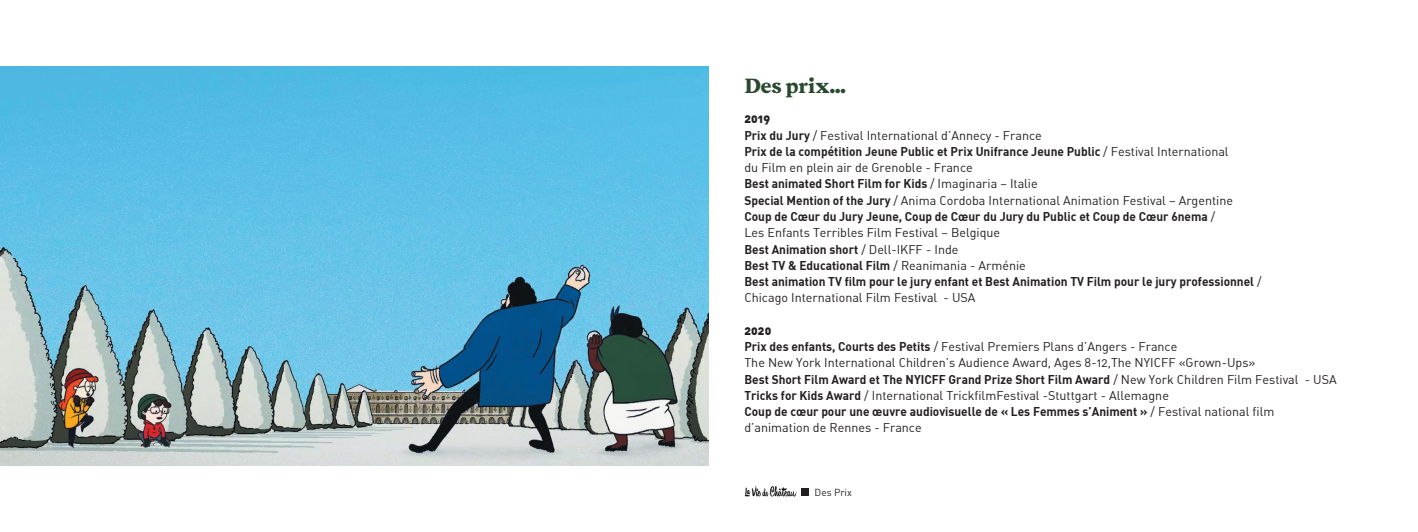
<style>
.page{position:relative;width:1418px;height:532px;background:#fff}
.page>*{position:absolute;margin:0;border:0;box-sizing:border-box;transform-origin:0 0}
.t1{font:21.25px "Beirut Poster";color:#294931}
.t2{font:12.5px/16.2px "DIN Bold";color:#231f20;scale:.95 1}
.t3{font:12.5px/16.2px "DIN Alternate";color:#231f20}
.t4{font:12.5px "DIN Black Alternate";color:#231f20;scale:.95 1}
.t5{font:10px "DIN Alternate";color:#231f20}
.s1{font-family:"DIN Bold"}
.s2{font-family:"DIN Alternate"}
</style>
<div class="page">
<img style="left:0;top:66px;width:709px;height:399px">
<img style="left:744px;top:486px;width:52px;height:10px">
<div style="left:801px;top:488px;width:8px;height:8px;background:#231f20"></div>
<h1 class="t1" style="left:744px;top:72px;width:103px">Des prix...</h1>
<p class="t4" style="left:744px;top:110px;width:29px">2019</p>
<p class="t3" style="left:744px;top:127px;width:299px"><span class="s1">Prix du Jury</span> / Festival International d’Annecy - France</p>
<p class="t2" style="left:744px;top:143px;width:511px">Prix de la compétition Jeune Public et Prix Unifrance Jeune Public <span class="s2">/ Festival International</span></p>
<p class="t3" style="left:744px;top:159px;width:230px">du Film en plein air de Grenoble - France</p>
<p class="t2" style="left:744px;top:175px;width:310px">Best animated Short Film for Kids <span class="s2">/ Imaginaria – Italie</span></p>
<p class="t3" style="left:744px;top:192px;width:490px"><span class="s1">Special Mention of the Jury</span> / Anima Cordoba International Animation Festival – Argentine</p>
<p class="t2" style="left:744px;top:208px;width:497px">Coup de Cœur du Jury Jeune, Coup de Cœur du Jury du Public et Coup de Cœur 6nema <span class="s2">/</span></p>
<p class="t3" style="left:744px;top:224px;width:257px">Les Enfants Terribles Film Festival – Belgique</p>
<p class="t2" style="left:744px;top:240px;width:546px">Best Animation short <span class="s2">/ Dell-IKFF - Inde<br></span>Best TV &amp; Educational Film <span class="s2">/ Reanimania - Arménie<br></span>Best animation TV film pour le jury enfant et Best Animation TV Film pour le jury professionnel <span class="s2">/</span></p>
<p class="t3" style="left:744px;top:289px;width:232px">Chicago International Film Festival - USA</p>
<p class="t4" style="left:744px;top:322px;width:30px">2020</p>
<p class="t3" style="left:744px;top:338px;width:512px"><span class="s1">Prix des enfants, Courts des Petits</span> / Festival Premiers Plans d’Angers - France<br>The New York International Children’s Audience Award, Ages 8-12,The NYICFF «Grown-Ups»</p>
<p class="t2" style="left:744px;top:370px;width:625px">Best Short Film Award et The NYICFF Grand Prize Short Film Award <span class="s2">/ New York Children Film Festival - USA</span></p>
<p class="t3" style="left:744px;top:387px;width:426px"><span class="s1">Tricks for Kids Award</span> / International TrickfilmFestival -Stuttgart - Allemagne</p>
<p class="t2" style="left:744px;top:403px;width:559px">Coup de cœur pour une œuvre audiovisuelle de « Les Femmes s’Animent » <span class="s2">/ Festival national film</span></p>
<p class="t3" style="left:744px;top:419px;width:179px">d’animation de Rennes - France</p>
<p class="t5" style="left:814px;top:486px;width:39px">Des Prix</p>
</div>
